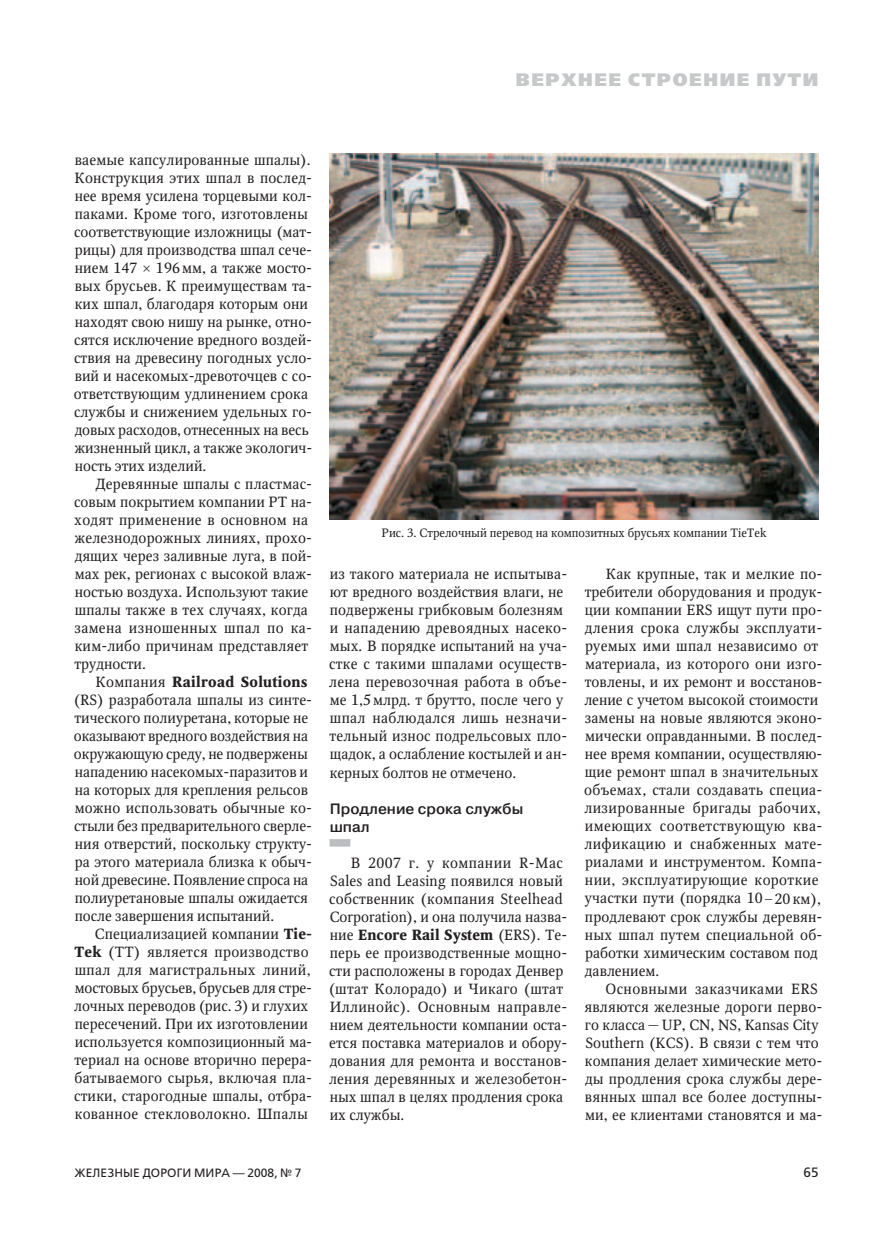
<style>
.page{position:relative;width:893px;height:1234px;background:#fff}
.page>*{position:absolute;margin:0;border:0;box-sizing:border-box;transform-origin:0 0}
.t1{font:800 18px "Free Set";letter-spacing:.09em;color:#c7c8ca}
.t2{font:500 15px/18px "Pragmatica";color:#231f20}
.t3{font:14.7px/18px "Octava";letter-spacing:.01em;color:#231f20}
.t4{font:13.5px "Free Set";color:#231f20}
.t5{font:12px "Octava";color:#231f20}
.t6{font:12px "Free Set";letter-spacing:.01em;color:#231f20}
.s1{font-weight:700}
</style>
<div class="page">
<div style="left:330px;top:838px;width:20px;height:8px;background:#bcbdc0"></div>
<img style="left:330px;top:153px;width:489px;height:366px">
<p class="t1" style="left:516px;top:68px;width:304px">Верхнее строение пути</p>
<p class="t3" style="left:74px;top:151px;width:240px">ваемые капсулированные шпалы).<br>Конструкция этих шпал в послед&shy;нее время усилена торцевыми кол&shy;паками. Кроме того, изготовлены соответствующие изложницы (мат&shy;рицы) для производства шпал сече&shy;нием 147 × 196мм, а также мосто&shy;вых брусьев. К преимуществам та&shy;ких шпал, благодаря которым они находят свою нишу на рынке, отно&shy;сятся исключение вредного воздей&shy;ствия на древесину погодных усло&shy;вий и насекомых-древоточцев с со&shy;ответствующим удлинением срока службы и снижением удельных го&shy;довых расходов, отнесенных на весь жизненный цикл, а также экологич&shy;ность этих изделий.</p>
<p class="t3" style="left:74px;top:475px;width:240px;text-indent:21px">Деревянные шпалы с пластмас&shy;совым покрытием компании РТ на&shy;ходят применение в основном на железнодорожных линиях, прохо&shy;дящих через заливные луга, в пой&shy;мах рек, регионах с высокой влаж&shy;ностью воздуха. Используют такие шпалы также в тех случаях, когда замена изношенных шпал по ка&shy;ким‑либо причинам представляет трудности.</p>
<p class="t3" style="left:74px;top:673px;width:240px;text-indent:22px">Компания <span class="s1">Railroad Solutions </span>(RS) разработала шпалы из синте&shy;тического полиуретана, которые не оказывают вредного воздействия на окружающую среду, не подвержены нападению насекомых-паразитов и на которых для крепления рельсов можно использовать обычные ко&shy;стыли без предварительного сверле&shy;ния отверстий, поскольку структу&shy;ра этого материала близка к обыч&shy;ной древесине. Появление спроса на полиуретановые шпалы ожидается после завершения испытаний.</p>
<p class="t3" style="left:74px;top:925px;width:240px;text-indent:21px">Специализацией компании <span class="s1">Tie-Tek</span> (TT) является производство шпал для магистральных линий, мостовых брусьев, брусьев для стре&shy;лочных переводов (рис. 3) и глухих пересечений. При их изготовлении используется композиционный ма&shy;териал на основе вторично перера&shy;батываемого сырья, включая пла&shy;стики, старогодные шпалы, отбра&shy;кованное стекловолокно. Шпалы</p>
<p class="t5" style="left:382px;top:525px;width:386px">Рис. 3. Стрелочный перевод на композитных брусьях компании TieTek</p>
<p class="t3" style="left:329px;top:565px;width:240px">из такого материала не испытыва&shy;ют вредного воздействия влаги, не подвержены грибковым болезням и нападению древоядных насеко&shy;мых. В порядке испытаний на уча&shy;стке с такими шпалами осуществ&shy;лена перевозочная работа в объе&shy;ме 1,5млрд. т брутто, после чего у шпал наблюдался лишь незначи&shy;тельный износ подрельсовых пло&shy;щадок, а ослабление костылей и ан&shy;керных болтов не отмечено.</p>
<p class="t2" style="left:330px;top:799px;width:195px">Продление срока службы шпал</p>
<p class="t3" style="left:329px;top:853px;width:240px;text-indent:22px">В 2007 г. у компании R-Mac<br>Sales and Leasing появился новый собственник (компания Steelhead<br>Corporation), и она получила назва&shy;ние <span class="s1">Encоre Rail System</span> (ERS). Те&shy;перь ее производственные мощно&shy;сти расположены в городах Денвер (штат Колорадо) и Чикаго (штат<br>Иллинойс). Основным направле&shy;нием деятельности компании оста&shy;ется поставка материалов и обору&shy;дования для ремонта и восстанов&shy;ления деревянных и железобетон&shy;ных шпал в целях продления срока их службы.</p>
<p class="t3" style="left:584px;top:565px;width:240px;text-indent:22px">Как крупные, так и мелкие по&shy;требители оборудования и продук&shy;ции компании ERS ищут пути про&shy;дления срока службы эксплуати&shy;руемых ими шпал независимо от материала, из которого они изго&shy;товлены, и их ремонт и восстанов&shy;ление с учетом высокой стоимости замены на новые являются эконо&shy;мически оправданными. В послед&shy;нее время компании, осуществляю&shy;щие ремонт шпал в значительных объемах, стали создавать специа&shy;лизированные бригады рабочих, имеющих соответствующую ква&shy;лификацию и снабженных мате&shy;риалами и инструментом. Компа&shy;нии, эксплуатирующие короткие участки пути (порядка 10–20 км), продлевают срок службы деревян&shy;ных шпал путем специальной об&shy;работки химическим составом под давлением.</p>
<p class="t3" style="left:584px;top:979px;width:239px;text-indent:21px">Основными заказчиками ERS являются железные дороги перво&shy;го класса—UP, CN, NS, Kansas City<br>Southern (KCS). В связи с тем что компания делает химические мето&shy;ды продления срока службы дере&shy;вянных шпал все более доступны&shy;ми, ее клиентами становятся и ма-</p>
<p class="t6" style="left:74px;top:1165px;width:229px">Железные дороги мира — 2008, № 7</p>
<p class="t4" style="left:804px;top:1163px;width:17px">65</p>
</div>
